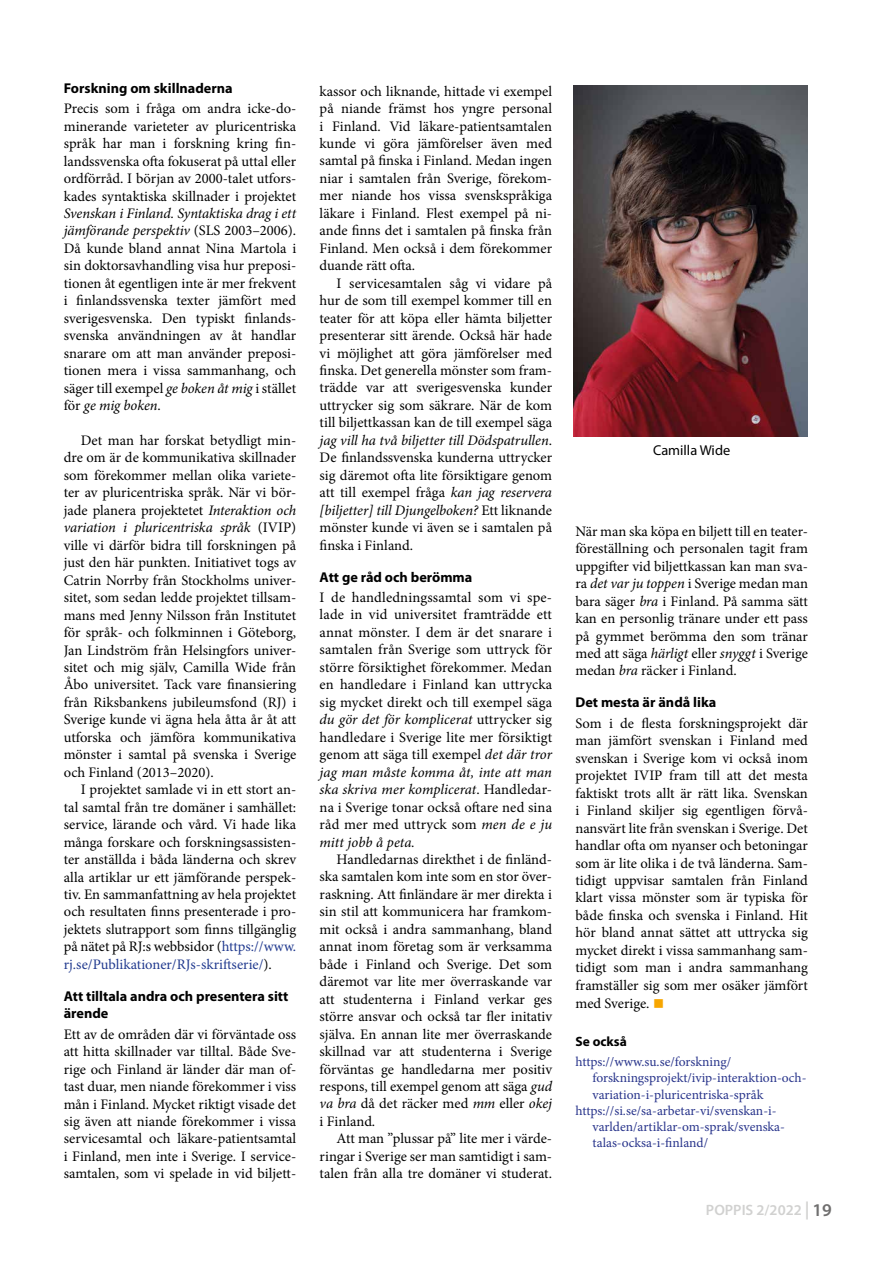
<style>
.page{position:relative;width:893px;height:1263px;background:#fff}
.page>*{position:absolute;margin:0;border:0;box-sizing:border-box;transform-origin:0 0}
.t1{font:600 15px "Myriad Pro";color:#d1d1d0}
.t2{font:14.55px/17.4px "Minion Pro";color:#000;text-align:justify}
.t3{font:14.4px "Myriad Pro";color:#000}
.t4{font:700 14.25px/17.4px "Myriad Pro";color:#000}
.t5{font:13.5px "Minion Pro";color:#28348b}
.t6{font:700 13.5px "Myriad Pro";color:#000}
.s1{font-style:italic}
.s2{color:#213a8f}
.s3{color:#f7a600}
.s4{font-size:18px}
.s5{font-size:18px;color:#706f6f}
</style>
<div class="page">
<img style="left:574px;top:85px;width:234px;height:351px">
<p class="t4" style="left:64px;top:79px;width:170px">Forskning om skillnaderna</p>
<p class="t2" style="left:64px;top:100px;width:234px">Precis som i fråga om andra icke-do&shy;minerande varieteter av pluricentriska språk har man i forskning kring fin&shy;landssvenska ofta fokuserat på uttal eller ordförråd. I början av 2000-talet utfors&shy;kades syntaktiska skillnader i projektet</p>
<p class="t2" style="left:64px;top:205px;width:234px"><span class="s1">Svenskan i Finland. Syntaktiska drag i ett jämförande perspektiv</span> (SLS 2003–2006).<br>Då kunde bland annat Nina Martola i sin doktorsavhandling visa hur preposi&shy;tionen åt egentligen inte är mer frekvent i finlandssvenska texter jämfört med sverigesvenska. Den typiskt finlands&shy;svenska användningen av åt handlar snarare om att man använder preposi&shy;tionen mera i vissa sammanhang, och säger till exempel <span class="s1">ge boken åt mig</span> i stället för <span class="s1">ge mig boken</span>.</p>
<p class="t2" style="left:64px;top:432px;width:234px;text-indent:17px">Det man har forskat betydligt min&shy;dre om är de kommunikativa skillnader som förekommer mellan olika variete&shy;ter av pluricentriska språk. När vi bör&shy;jade planera projektetet <span class="s1">Interaktion och variation i pluricentriska språk</span> (IVIP) ville vi därför bidra till forskningen på just den här punkten. Initiativet togs av Catrin Norrby från Stockholms univer&shy;sitet, som sedan ledde projektet tillsam&shy;mans med Jenny Nilsson från Institutet för språk- och folkminnen i Göteborg, Jan Lindström från Helsingfors univer&shy;sitet och mig själv, Camilla Wide från Åbo universitet. Tack vare finansiering från Riksbankens jubileumsfond (RJ) i Sverige kunde vi ägna hela åtta år åt att utforska och jämföra kommunikativa mönster i samtal på svenska i Sverige och Finland (2013–2020).</p>
<p class="t2" style="left:64px;top:781px;width:234px;text-indent:17px">I projektet samlade vi in ett stort an&shy;tal samtal från tre domäner i samhället: service, lärande och vård. Vi hade lika många forskare och forskningsassisten&shy;ter anställda i båda länderna och skrev alla artiklar ur ett jämförande perspek&shy;tiv. En sammanfattning av hela projektet och resultaten finns presenterade i pro&shy;jektets slutrapport som finns tillgänglig på nätet på RJ:s webbsidor (<span class="s2">https://www. rj.se/Publikationer/RJs-skriftserie/</span>).</p>
<p class="t4" style="left:64px;top:987px;width:226px">Att tilltala andra och presentera sitt ärende</p>
<p class="t2" style="left:64px;top:1025px;width:234px">Ett av de områden där vi förväntade oss att hitta skillnader var tilltal. Både Sve&shy;rige och Finland är länder där man of&shy;tast duar, men niande förekommer i viss mån i Finland. Mycket riktigt visade det sig även att niande förekommer i vissa servicesamtal och läkare-patientsamtal i Finland, men inte i Sverige. I service&shy;samtalen, som vi spelade in vid biljett-</p>
<p class="t2" style="left:320px;top:82px;width:234px">kassor och liknande, hittade vi exempel på niande främst hos yngre personal i Finland. Vid läkare-patientsamtalen kunde vi göra jämförelser även med samtal på finska i Finland. Medan ingen niar i samtalen från Sverige, förekom&shy;mer niande hos vissa svenskspråkiga läkare i Finland. Flest exempel på ni&shy;ande finns det i samtalen på finska från Finland. Men också i dem förekommer duande rätt ofta.</p>
<p class="t2" style="left:320px;top:274px;width:234px;text-indent:17px">I servicesamtalen såg vi vidare på hur de som till exempel kommer till en teater för att köpa eller hämta biljetter presenterar sitt ärende. Också här hade vi möjlighet att göra jämförelser med finska. Det generella mönster som fram&shy;trädde var att sverigesvenska kunder uttrycker sig som säkrare. När de kom till biljettkassan kan de till exempel säga <span class="s1">jag vill ha två biljetter till Dödspatrullen</span>.<br>De finlandssvenska kunderna uttrycker sig däremot ofta lite försiktigare genom att till exempel fråga <span class="s1">kan jag reservera [biljetter] till Djungelboken?</span> Ett liknande mönster kunde vi även se i samtalen på finska i Finland.</p>
<p class="t4" style="left:320px;top:568px;width:154px">Att ge råd och berömma</p>
<p class="t2" style="left:320px;top:589px;width:234px">I de handledningssamtal som vi spe&shy;lade in vid universitet framträdde ett annat mönster. I dem är det snarare i samtalen från Sverige som uttryck för större försiktighet förekommer. Medan en handledare i Finland kan uttrycka sig mycket direkt och till exempel säga <span class="s1">du gör det för komplicerat</span> uttrycker sig handledare i Sverige lite mer försiktigt genom att säga till exempel <span class="s1">det där tror jag man måste komma åt, inte att man ska skriva mer komplicerat</span>. Handledar&shy;na i Sverige tonar också oftare ned sina råd mer med uttryck som <span class="s1">men de e ju mitt jobb å peta.</span></p>
<p class="t2" style="left:320px;top:851px;width:234px;text-indent:17px">Handledarnas direkthet i de finländ&shy;ska samtalen kom inte som en stor över&shy;raskning. Att finländare är mer direkta i sin stil att kommunicera har framkom&shy;mit också i andra sammanhang, bland annat inom företag som är verksamma både i Finland och Sverige. Det som däremot var lite mer överraskande var att studenterna i Finland verkar ges större ansvar och också tar fler initativ själva. En annan lite mer överraskande skillnad var att studenterna i Sverige förväntas ge handledarna mer positiv respons, till exempel genom att säga <span class="s1">gud va bra</span> då det räcker med <span class="s1">mm</span> eller <span class="s1">okej </span>i Finland.</p>
<p class="t2" style="left:320px;top:1130px;width:234px;text-indent:17px">Att man ”plussar på” lite mer i värde&shy;ringar i Sverige ser man samtidigt i sam&shy;talen från alla tre domäner vi studerat.</p>
<p class="t3" style="left:653px;top:443px;width:79px">Camilla Wide</p>
<p class="t2" style="left:575px;top:522px;width:234px">När man ska köpa en biljett till en teater&shy;föreställning och personalen tagit fram uppgifter vid biljettkassan kan man sva&shy;ra <span class="s1">det var ju toppen</span> i Sverige medan man bara säger <span class="s1">bra</span> i Finland. På samma sätt kan en personlig tränare under ett pass på gymmet berömma den som tränar med att säga <span class="s1">härligt</span> eller <span class="s1">snyggt</span> i Sverige medan <span class="s1">bra</span> räcker i Finland.</p>
<p class="t4" style="left:575px;top:694px;width:142px">Det mesta är ändå lika</p>
<p class="t2" style="left:575px;top:714px;width:234px">Som i de flesta forskningsprojekt där man jämfört svenskan i Finland med svenskan i Sverige kom vi också inom projektet IVIP fram till att det mesta faktiskt trots allt är rätt lika. Svenskan i Finland skiljer sig egentligen förvå&shy;nansvärt lite från svenskan i Sverige. Det handlar ofta om nyanser och betoningar som är lite olika i de två länderna. Sam&shy;tidigt uppvisar samtalen från Finland klart vissa mönster som är typiska för både finska och svenska i Finland. Hit hör bland annat sättet att uttrycka sig mycket direkt i vissa sammanhang sam&shy;tidigt som man i andra sammanhang framställer sig som mer osäker jämfört med Sverige. <span class="s3">■</span></p>
<p class="t6" style="left:575px;top:1033px;width:53px">Se också</p>
<p class="t5" style="left:575px;top:1053px;width:157px">https://www.su.se/forskning/</p>
<p class="t5" style="left:592px;top:1069px;width:216px">forskningsprojekt/ivip-interaktion-och-</p>
<p class="t5" style="left:592px;top:1085px;width:172px">variation-i-pluricentriska-språk</p>
<p class="t5" style="left:575px;top:1101px;width:203px">https://si.se/sa-arbetar-vi/svenskan-i-</p>
<p class="t5" style="left:592px;top:1117px;width:194px">varlden/artiklar-om-sprak/svenska-</p>
<p class="t5" style="left:592px;top:1134px;width:117px">talas-ocksa-i-finland/</p>
<p class="t1" style="left:706px;top:1202px;width:127px">POPPIS 2/2022 <span class="s4">|</span> <span class="s5">19</span></p>
</div>
